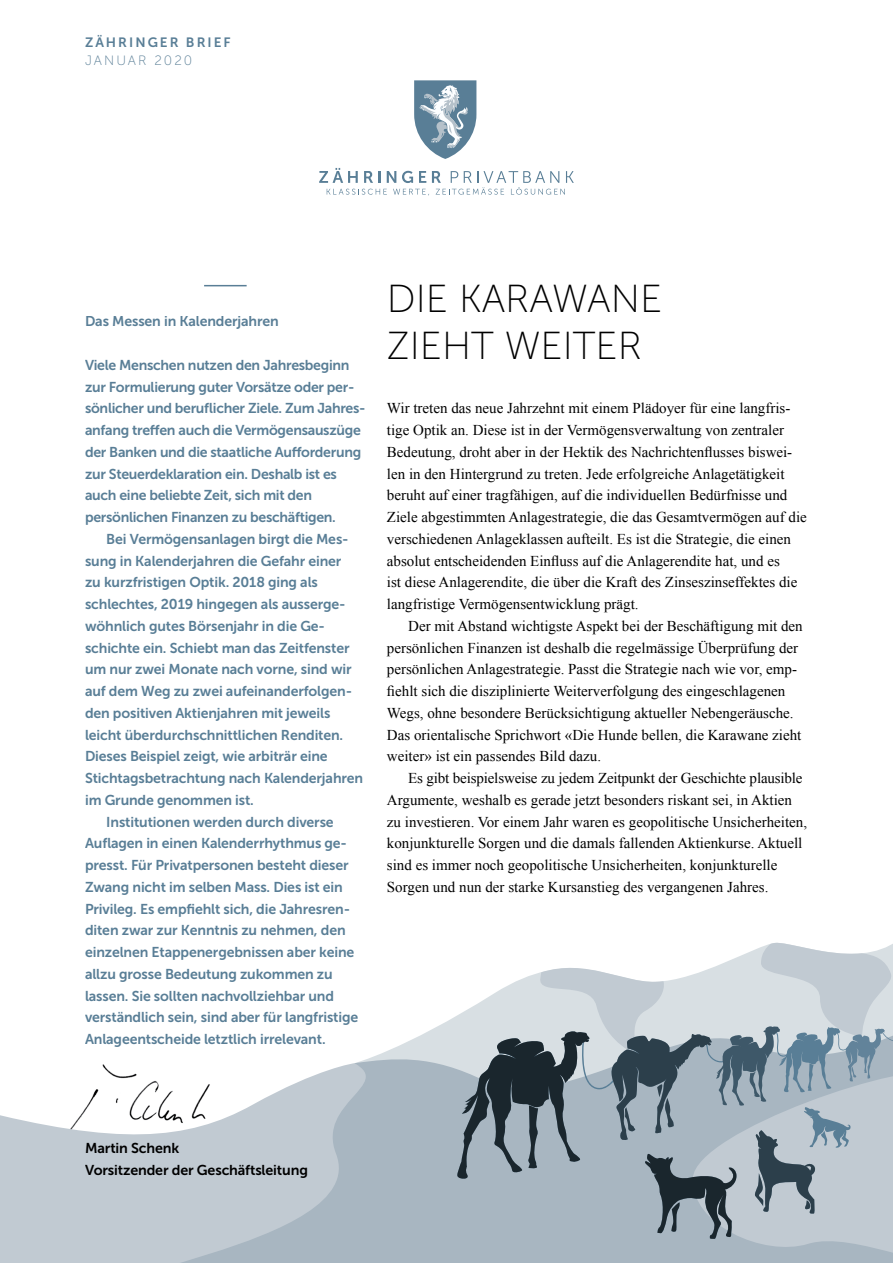
<style>
.page{position:relative;width:893px;height:1263px;background:#fff}
.page>*{position:absolute;margin:0;border:0;box-sizing:border-box;transform-origin:0 0}
.t1{font:39px/46.8px "Museo Sans 100";color:#000}
.t2{font:15px/21.8px "Times New Roman";color:#000}
.t3{font:14.25px/21.8px "Museo Sans 700";letter-spacing:-.01em;color:#597e96}
.t4{font:14.25px/21.8px "Museo Sans 700";letter-spacing:-.01em;color:#000}
.t5{font:13.5px "Museo Sans 700";letter-spacing:.15em;color:#597e96}
.t6{font:13.5px "Museo Sans 100";letter-spacing:.15em;color:#597e96}
</style>
<div class="page">
<div style="left:0;top:1115px;width:38px;height:148px;background:#c1cad2"></div>
<svg style="left:38px;top:1016px;width:419px;height:247px"></svg>
<svg style="left:457px;top:942px;width:436px;height:321px;background:#a9b5bd"></svg>
<svg style="left:319px;top:168px;width:255px;height:27px"></svg>
<svg style="left:414px;top:80px;width:62px;height:79px"></svg>
<hr style="left:204px;top:285px;width:43px;height:1px;background:#597e96">
<p class="t5" style="left:85px;top:35px;width:147px">ZÄHRINGER BRIEF</p>
<p class="t6" style="left:85px;top:53px;width:109px">JANUAR 2020</p>
<p class="t3" style="left:85px;top:310px;width:195px">Das Messen in Kalenderjahren</p>
<p class="t3" style="left:85px;top:354px;width:282px">Viele Menschen nutzen den Jahresbeginn zur Formulierung guter Vorsätze oder per&shy;sönlicher und beruflicher Ziele. Zum Jahres&shy;anfang treffen auch die Vermögensauszüge der Banken und die staatliche Aufforderung zur Steuerdeklaration ein. Deshalb ist es auch eine beliebte Zeit, sich mit den persönlichen Finanzen zu beschäftigen.</p>
<p class="t3" style="left:106px;top:528px;width:244px">Bei Vermögensanlagen birgt die Mes-</p>
<p class="t3" style="left:85px;top:550px;width:258px">sung in Kalenderjahren die Gefahr einer</p>
<p class="t3" style="left:85px;top:571px;width:234px">zu kurzfristigen Optik. 2018 ging als</p>
<p class="t3" style="left:85px;top:593px;width:262px">schlechtes, 2019 hingegen als ausserge-</p>
<p class="t3" style="left:85px;top:615px;width:241px">wöhnlich gutes Börsenjahr in die Ge-</p>
<p class="t3" style="left:85px;top:637px;width:266px">schichte ein. Schiebt man das Zeitfenster</p>
<p class="t3" style="left:85px;top:658px;width:268px">um nur zwei Monate nach vorne, sind wir</p>
<p class="t3" style="left:85px;top:680px;width:269px">auf dem Weg zu zwei aufeinanderfolgen-</p>
<p class="t3" style="left:85px;top:702px;width:247px">den positiven Aktienjahren mit jeweils</p>
<p class="t3" style="left:85px;top:724px;width:260px">leicht überdurchschnittlichen Renditen.</p>
<p class="t3" style="left:85px;top:745px;width:244px">Dieses Beispiel zeigt, wie arbiträr eine</p>
<p class="t3" style="left:85px;top:767px;width:280px">Stichtagsbetrachtung nach Kalenderjahren</p>
<p class="t3" style="left:85px;top:789px;width:170px">im Grunde genommen ist.</p>
<p class="t3" style="left:106px;top:811px;width:229px">Institutionen werden durch diverse</p>
<p class="t3" style="left:85px;top:832px;width:263px">Auflagen in einen Kalenderrhythmus ge-</p>
<p class="t3" style="left:85px;top:854px;width:265px">presst. Für Privatpersonen besteht dieser</p>
<p class="t3" style="left:85px;top:876px;width:259px">Zwang nicht im selben Mass. Dies ist ein</p>
<p class="t3" style="left:85px;top:898px;width:267px">Privileg. Es empfiehlt sich, die Jahresren-</p>
<p class="t3" style="left:85px;top:919px;width:262px">diten zwar zur Kenntnis zu nehmen, den</p>
<p class="t3" style="left:85px;top:941px;width:271px">einzelnen Etappenergebnissen aber keine</p>
<p class="t3" style="left:85px;top:963px;width:249px">allzu grosse Bedeutung zukommen zu</p>
<p class="t3" style="left:85px;top:985px;width:250px">lassen. Sie sollten nachvollziehbar und</p>
<p class="t3" style="left:85px;top:1006px;width:275px">verständlich sein, sind aber für langfristige</p>
<p class="t3" style="left:85px;top:1028px;width:242px">Anlageentscheide letztlich irrelevant.</p>
<h1 class="t1" style="left:387px;top:276px;width:277px">DIE KARAWANE<br>ZIEHT WEITER</h1>
<p class="t2" style="left:387px;top:397px;width:421px">Wir treten das neue Jahrzehnt mit einem Plädoyer für eine langfris&shy;tige Optik an. Diese ist in der Vermögensverwaltung von zentraler Bedeutung, droht aber in der Hektik des Nachrichtenflusses biswei&shy;len in den Hintergrund zu treten. Jede erfolgreiche Anlagetätigkeit beruht auf einer tragfähigen, auf die individuellen Bedürfnisse und Ziele abgestimmten Anlagestrategie, die das Gesamtvermögen auf die verschiedenen Anlageklassen aufteilt. Es ist die Strategie, die einen absolut entscheidenden Einfluss auf die Anlagerendite hat, und es<br>ist diese Anlagerendite, die über die Kraft des Zinseszinseffektes die langfristige Vermögensentwicklung prägt.</p>
<p class="t2" style="left:387px;top:615px;width:417px;text-indent:21px">Der mit Abstand wichtigste Aspekt bei der Beschäftigung mit den persönlichen Finanzen ist deshalb die regelmässige Überprüfung der persönlichen Anlagestrategie. Passt die Strategie nach wie vor, emp&shy;fiehlt sich die disziplinierte Weiterverfolgung des eingeschlagenen Wegs, ohne besondere Berücksichtigung aktueller Nebengeräusche.<br>Das orientalische Sprichwort «Die Hunde bellen, die Karawane zieht weiter» ist ein passendes Bild dazu.</p>
<p class="t2" style="left:387px;top:767px;width:422px;text-indent:21px">Es gibt beispielsweise zu jedem Zeitpunkt der Geschichte plausible Argumente, weshalb es gerade jetzt besonders riskant sei, in Aktien zu investieren. Vor einem Jahr waren es geopolitische Unsicherheiten, konjunkturelle Sorgen und die damals fallenden Aktienkurse. Aktuell sind es immer noch geopolitische Unsicherheiten, konjunkturelle Sorgen und nun der starke Kursanstieg des vergangenen Jahres.</p>
<p class="t4" style="left:85px;top:1137px;width:224px">Martin Schenk<br>Vorsitzender der Geschäftsleitung</p>
</div>
